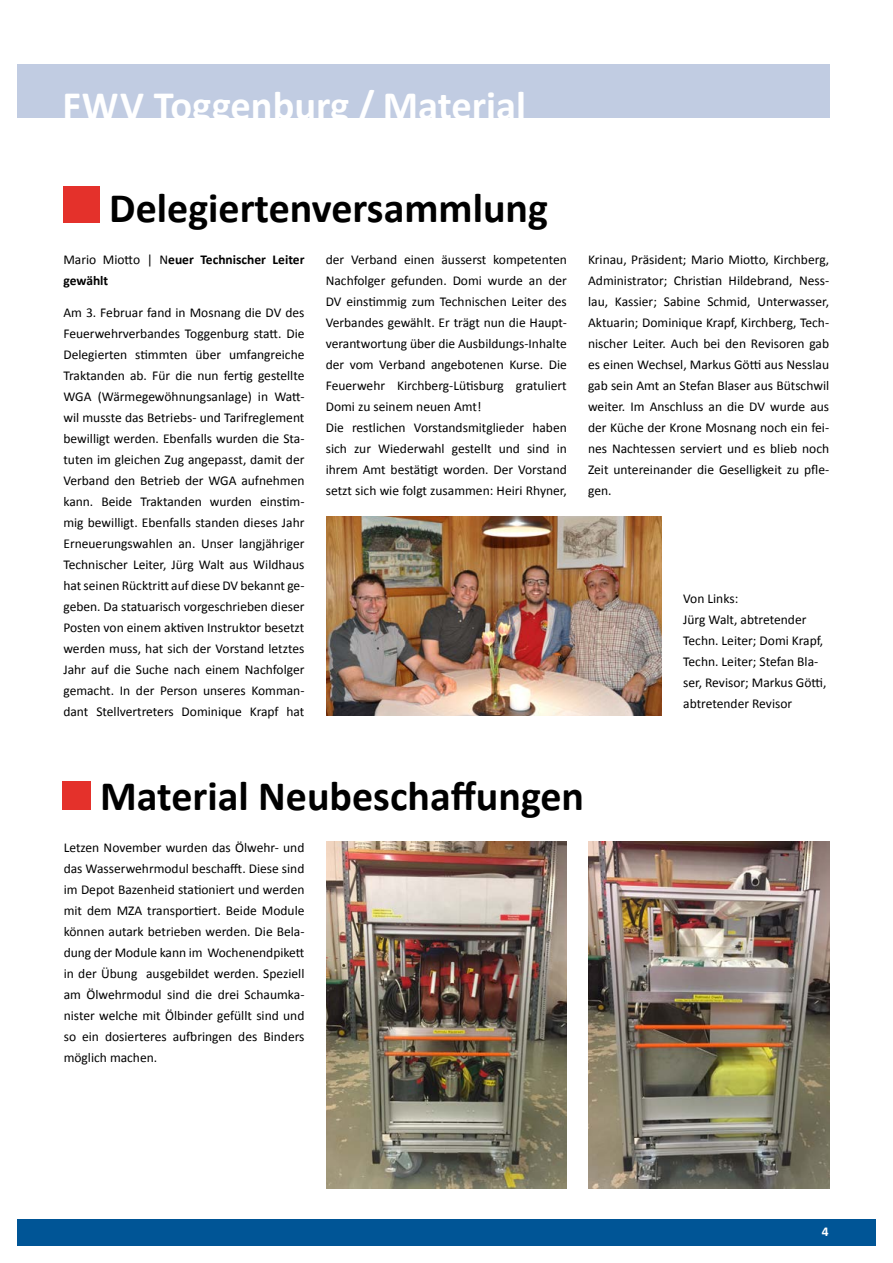
<style>
.page{position:relative;width:893px;height:1263px;background:#fff}
.page>*{position:absolute;margin:0;border:0;box-sizing:border-box;transform-origin:0 0}
.t1{font:700 42px "Calibri";color:#000}
.t2{font:700 40.5px "Calibri";color:#fff}
.t3{font:13.5px/21px "Calibri";color:#000;text-align:justify}
.t4{font:700 13.5px/21px "Calibri";color:#000}
.t5{font:700 13.5px "Calibri";color:#fff}
.s1{font-weight:400}
</style>
<div class="page">
<div style="left:17px;top:1219px;width:859px;height:27px;background:#005596"></div>
<div style="left:17px;top:64px;width:812px;height:53px;background:#c1cce2"></div>
<div style="left:64px;top:186px;width:36px;height:36px;background:#e4312b"></div>
<img style="left:326px;top:516px;width:336px;height:199px">
<div style="left:62px;top:782px;width:29px;height:28px;background:#e4312b"></div>
<img style="left:326px;top:842px;width:241px;height:346px">
<img style="left:588px;top:842px;width:241px;height:346px">
<h2 class="t2" style="left:62px;top:79px;width:465px">FWV Toggenburg / Material</h2>
<h1 class="t1" style="left:109px;top:181px;width:440px">Delegiertenversammlung</h1>
<p class="t4" style="left:63px;top:249px;width:243px"><span class="s1">Mario Miotto | N</span>euer Technischer Leiter gewählt</p>
<p class="t3" style="left:63px;top:302px;width:243px">Am 3. Februar fand in Mosnang die DV des Feuerwehrverbandes Toggenburg statt. Die Delegierten stimmten über umfangreiche Traktanden ab. Für die nun fertig gestellte WGA (Wärmegewöhnungsanlage) in Watt&shy;wil musste das Betriebs- und Tarifreglement bewilligt werden. Ebenfalls wurden die Sta&shy;tuten im gleichen Zug angepasst, damit der Verband den Betrieb der WGA aufnehmen kann. Beide Traktanden wurden einstim&shy;mig bewilligt. Ebenfalls standen dieses Jahr Erneuerungswahlen an. Unser langjähriger Technischer Leiter, Jürg Walt aus Wildhaus hat seinen Rücktritt auf diese DV bekannt ge&shy;geben. Da statuarisch vorgeschrieben dieser Posten von einem aktiven Instruktor besetzt werden muss, hat sich der Vorstand letztes Jahr auf die Suche nach einem Nachfolger gemacht. In der Person unseres Komman&shy;dant Stellvertreters Dominique Krapf hat</p>
<p class="t3" style="left:326px;top:249px;width:243px;text-align:left">der Verband einen äusserst kompetenten Nachfolger gefunden. Domi wurde an der DV einstimmig zum Technischen Leiter des Verbandes gewählt. Er trägt nun die Haupt&shy;verantwortung über die Ausbildungs-Inhalte der vom Verband angebotenen Kurse. Die Feuerwehr Kirchberg-Lütisburg gratuliert Domi zu seinem neuen Amt!<br>Die restlichen Vorstandsmitglieder haben sich zur Wiederwahl gestellt und sind in ihrem Amt bestätigt worden. Der Vorstand setzt sich wie folgt zusammen: Heiri Rhyner,</p>
<p class="t3" style="left:588px;top:249px;width:243px">Krinau, Präsident; Mario Miotto, Kirchberg, Administrator; Christian Hildebrand, Ness&shy;lau, Kassier; Sabine Schmid, Unterwasser, Aktuarin; Dominique Krapf, Kirchberg, Tech&shy;nischer Leiter. Auch bei den Revisoren gab es einen Wechsel, Markus Götti aus Nesslau gab sein Amt an Stefan Blaser aus Bütschwil weiter. Im Anschluss an die DV wurde aus der Küche der Krone Mosnang noch ein fei&shy;nes Nachtessen serviert und es blieb noch Zeit untereinander die Geselligkeit zu pfle&shy;gen.</p>
<p class="t3" style="left:683px;top:588px;width:145px;text-align:left">Von Links:<br>Jürg Walt, abtretender<br>Techn. Leiter; Domi Krapf,<br>Techn. Leiter; Stefan Bla&shy;ser, Revisor; Markus Götti, abtretender Revisor</p>
<h1 class="t1" style="left:100px;top:769px;width:485px">Material Neubeschaffungen</h1>
<p class="t3" style="left:64px;top:837px;width:242px">Letzen November wurden das Ölwehr- und das Wasserwehrmodul beschafft. Diese sind im Depot Bazenheid stationiert und werden mit dem MZA transportiert. Beide Module können autark betrieben werden. Die Bela&shy;dung der Module kann im Wochenendpikett in der Übung ausgebildet werden. Speziell am Ölwehrmodul sind die drei Schaumka&shy;nister welche mit Ölbinder gefüllt sind und so ein dosierteres aufbringen des Binders möglich machen.</p>
<p class="t5" style="left:822px;top:1222px;width:8px">4</p>
</div>
